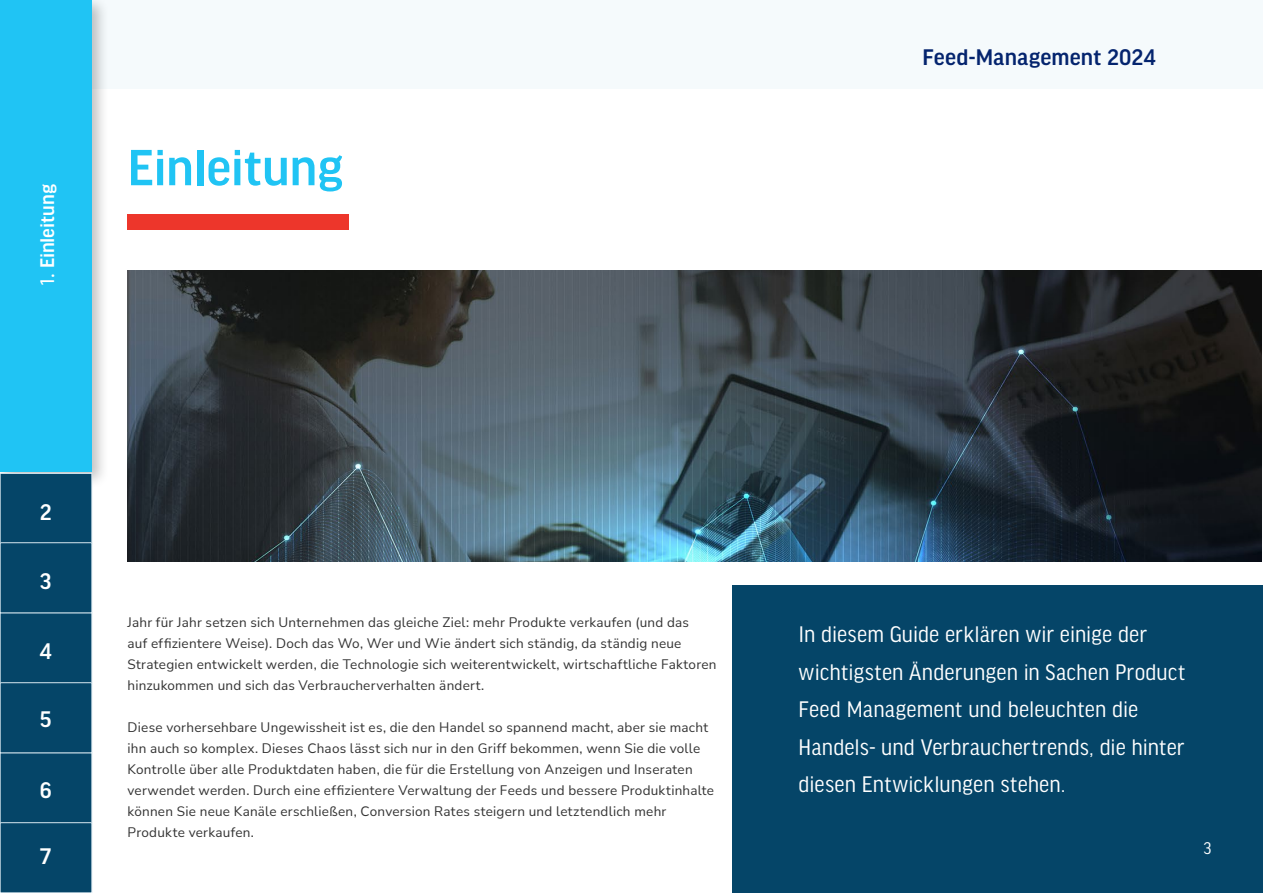
<style>
.page{position:relative;width:1263px;height:893px;background:#fff}
.page>*{position:absolute;margin:0;border:0;box-sizing:border-box;transform-origin:0 0}
.t1{font:500 54px "Good Headline Pro";letter-spacing:-.01em;color:#20c4f4}
.t2{font:24px/37.5px "Good Headline Pro Narr";letter-spacing:.005em;color:#fff}
.t3{font:500 24px "Good Headline Pro";letter-spacing:.01em;color:#04246e}
.t4{font:500 24px "Good Headline Pro";color:#fff}
.t5{font:500 21px "Good Headline Pro";letter-spacing:-.005em;color:#fff}
.t6{font:18px "Good Headline Pro Narr";color:#fff}
.t7{font:13.5px/21px "Nunito Sans";letter-spacing:.02em;color:#323232}
.s1{font-family:"Myriad Pro";font-weight:400}
</style>
<div class="page">
<div style="left:732px;top:585px;width:531px;height:308px;background:#054568"></div>
<img style="left:128px;top:270px;width:1134px;height:291px">
<div style="left:128px;top:214px;width:221px;height:15px;background:#ed362b"></div>
<div style="left:82px;top:0;width:1181px;height:89px;background:#f5fafc"></div>
<div style="left:0;top:0;width:109px;height:489px;background:#000;opacity:.24"></div>
<div style="left:0;top:0;width:92px;height:471px;background:#20c4f4"></div>
<div style="left:0;top:473px;width:92px;height:70px;background:#054568"></div>
<div style="left:0;top:473px;width:92px;height:71px;border:1px solid #d8e7ef"></div>
<div style="left:0;top:613px;width:92px;height:70px;background:#054568"></div>
<div style="left:0;top:753px;width:92px;height:70px;background:#054568"></div>
<div style="left:0;top:543px;width:92px;height:70px;background:#054568"></div>
<div style="left:0;top:683px;width:92px;height:70px;background:#054568"></div>
<div style="left:0;top:682px;width:92px;height:71px;border:1px solid #d8e7ef"></div>
<div style="left:0;top:823px;width:92px;height:70px;background:#054568"></div>
<div style="left:0;top:822px;width:92px;height:71px;border:1px solid #d8e7ef"></div>
<h3 class="t5" style="left:37px;top:287px;width:104px;rotate:-90deg"><span class="s1">1.</span> Einleitung</h3>
<h1 class="t1" style="left:128px;top:142px;width:217px">Einleitung</h1>
<h2 class="t3" style="left:922px;top:46px;width:235px">Feed-Management 2024</h2>
<h2 class="t4" style="left:40px;top:501px;width:13px">2</h2>
<h2 class="t4" style="left:40px;top:569px;width:13px">3</h2>
<h2 class="t4" style="left:40px;top:640px;width:13px">4</h2>
<h2 class="t4" style="left:40px;top:708px;width:13px">5</h2>
<h2 class="t4" style="left:40px;top:778px;width:13px">6</h2>
<h2 class="t4" style="left:40px;top:844px;width:12px">7</h2>
<p class="t7" style="left:128px;top:611px;width:590px">Jahr für Jahr setzen sich Unternehmen das gleiche Ziel: mehr Produkte verkaufen (und das<br>auf effizientere Weise). Doch das Wo, Wer und Wie ändert sich ständig, da ständig neue Strategien entwickelt werden, die Technologie sich weiterentwickelt, wirtschaftliche Faktoren hinzukommen und sich das Verbraucherverhalten ändert.</p>
<p class="t7" style="left:128px;top:716px;width:588px">Diese vorhersehbare Ungewissheit ist es, die den Handel so spannend macht, aber sie macht ihn auch so komplex. Dieses Chaos lässt sich nur in den Griff bekommen, wenn Sie die volle Kontrolle über alle Produktdaten haben, die für die Erstellung von Anzeigen und Inseraten verwendet werden. Durch eine effizientere Verwaltung der Feeds und bessere Produktinhalte können Sie neue Kanäle erschließen, Conversion Rates steigern und letztendlich mehr Produkte verkaufen.</p>
<h2 class="t2" style="left:799px;top:616px;width:388px">In diesem Guide erklären wir einige der wichtigsten Änderungen in Sachen Product Feed Management und beleuchten die Handels- und Verbrauchertrends, die hinter diesen Entwicklungen stehen.</h2>
<h3 class="t6" style="left:1203px;top:839px;width:9px">3</h3>
</div>
